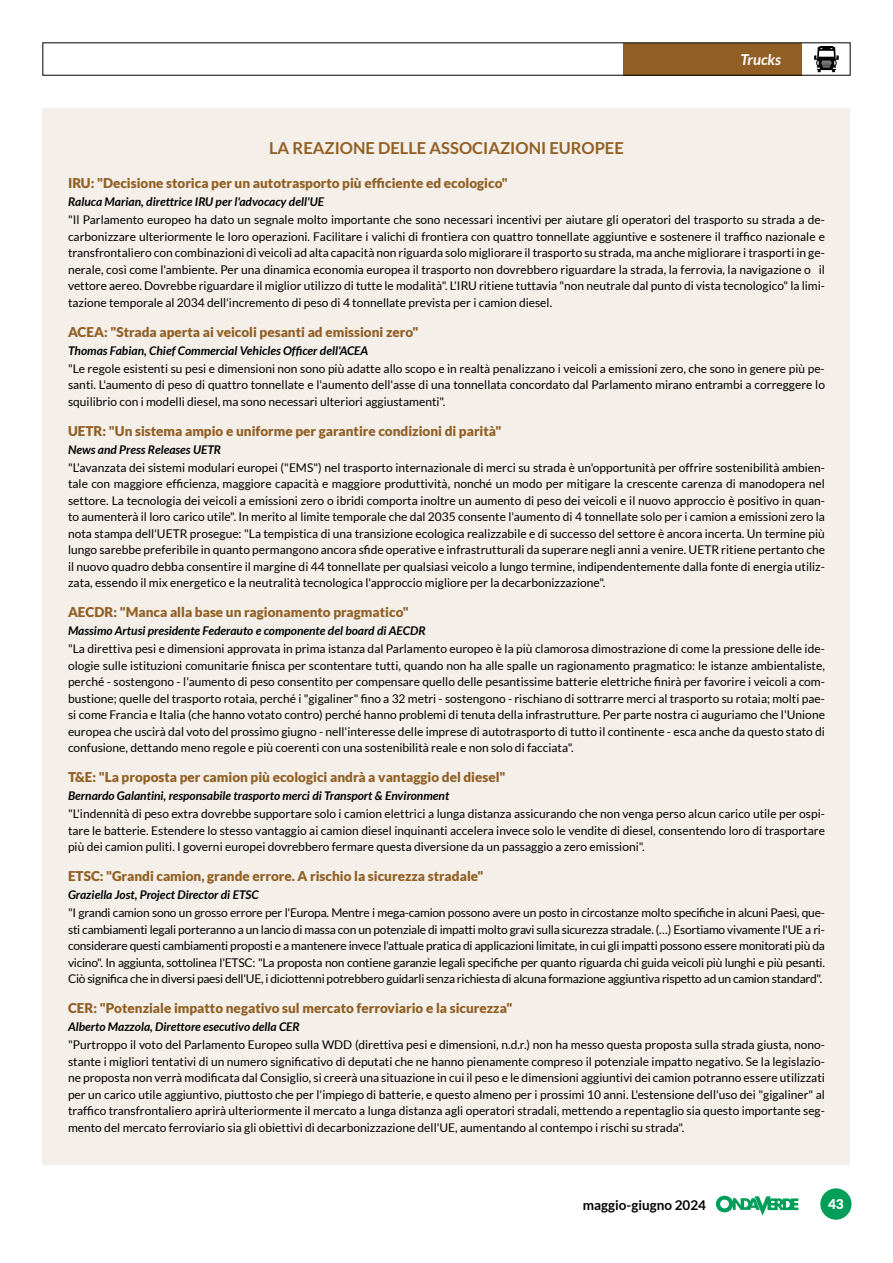
<style>
.page{position:relative;width:893px;height:1263px;background:#fff}
.page>*{position:absolute;margin:0;border:0;box-sizing:border-box;transform-origin:0 0}
.t1{font:700 16.5px "Lato";color:#915f23}
.t2{font:italic 700 15px "Lato";color:#fff}
.t3{font:900 13.5px "Lato";color:#915f23}
.t4{font:700 13.5px "Lato";color:#000}
.t5{font:900 13.5px "Lato";color:#fff}
.t6{font:12px/16.5px "Lato";color:#000;text-align:justify}
.t7{font:italic 700 12px "Lato";color:#000}
</style>
<div class="page">
<div style="left:623px;top:43px;width:178px;height:33px;background:#915f23"></div>
<svg style="left:814px;top:46px;width:25px;height:26px"></svg>
<div style="left:43px;top:109px;width:807px;height:1056px;background:#f4efe9"></div>
<svg style="left:716px;top:1196px;width:82px;height:19px"></svg>
<div style="left:820px;top:1188px;width:31px;height:32px;background:#009e59;border-radius:50%"></div>
<p class="t2" style="left:740px;top:51px;width:42px">Trucks</p>
<h1 class="t1" style="left:269px;top:138px;width:356px">LA REAZIONE DELLE ASSOCIAZIONI EUROPEE</h1>
<p class="t3" style="left:68px;top:175px;width:441px">IRU: "Decisione storica per un autotrasporto più efficiente ed ecologico"</p>
<p class="t7" style="left:68px;top:195px;width:257px">Raluca Marian, direttrice IRU per l'advocacy dell'UE</p>
<p class="t6" style="left:68px;top:211px;width:758px">"Il Parlamento europeo ha dato un segnale molto importante che sono necessari incentivi per aiutare gli operatori del trasporto su strada a de&shy;carbonizzare ulteriormente le loro operazioni. Facilitare i valichi di frontiera con quattro tonnellate aggiuntive e sostenere il traffico nazionale e transfrontaliero con combinazioni di veicoli ad alta capacità non riguarda solo migliorare il trasporto su strada, ma anche migliorare i trasporti in ge&shy;nerale, così come l'ambiente. Per una dinamica economia europea il trasporto non dovrebbero riguardare la strada, la ferrovia, la navigazione o il vettore aereo. Dovrebbe riguardare il miglior utilizzo di tutte le modalità". L'IRU ritiene tuttavia "non neutrale dal punto di vista tecnologico" la limi&shy;tazione temporale al 2034 dell'incremento di peso di 4 tonnellate prevista per i camion diesel.</p>
<p class="t3" style="left:68px;top:324px;width:352px">ACEA: "Strada aperta ai veicoli pesanti ad emissioni zero"</p>
<p class="t7" style="left:68px;top:343px;width:302px">Thomas Fabian, Chief Commercial Vehicles Officer dell'ACEA</p>
<p class="t6" style="left:68px;top:360px;width:758px">"Le regole esistenti su pesi e dimensioni non sono più adatte allo scopo e in realtà penalizzano i veicoli a emissioni zero, che sono in genere più pe&shy;santi. L'aumento di peso di quattro tonnellate e l'aumento dell'asse di una tonnellata concordato dal Parlamento mirano entrambi a correggere lo squilibrio con i modelli diesel, ma sono necessari ulteriori aggiustamenti".</p>
<p class="t3" style="left:68px;top:423px;width:435px">UETR: "Un sistema ampio e uniforme per garantire condizioni di parità"</p>
<p class="t7" style="left:68px;top:442px;width:155px">News and Press Releases UETR</p>
<p class="t6" style="left:68px;top:459px;width:758px">"L'avanzata dei sistemi modulari europei ("EMS") nel trasporto internazionale di merci su strada è un'opportunità per offrire sostenibilità ambien&shy;tale con maggiore efficienza, maggiore capacità e maggiore produttività, nonché un modo per mitigare la crescente carenza di manodopera nel settore. La tecnologia dei veicoli a emissioni zero o ibridi comporta inoltre un aumento di peso dei veicoli e il nuovo approccio è positivo in quan&shy;to aumenterà il loro carico utile". In merito al limite temporale che dal 2035 consente l'aumento di 4 tonnellate solo per i camion a emissioni zero la nota stampa dell'UETR prosegue: "La tempistica di una transizione ecologica realizzabile e di successo del settore è ancora incerta. Un termine più lungo sarebbe preferibile in quanto permangono ancora sfide operative e infrastrutturali da superare negli anni a venire. UETR ritiene pertanto che il nuovo quadro debba consentire il margine di 44 tonnellate per qualsiasi veicolo a lungo termine, indipendentemente dalla fonte di energia utiliz&shy;zata, essendo il mix energetico e la neutralità tecnologica l'approccio migliore per la decarbonizzazione".</p>
<p class="t3" style="left:68px;top:604px;width:342px">AECDR: "Manca alla base un ragionamento pragmatico"</p>
<p class="t7" style="left:68px;top:624px;width:359px">Massimo Artusi presidente Federauto e componente del board di AECDR</p>
<p class="t6" style="left:68px;top:640px;width:758px">"La direttiva pesi e dimensioni approvata in prima istanza dal Parlamento europeo è la più clamorosa dimostrazione di come la pressione delle ide&shy;ologie sulle istituzioni comunitarie finisca per scontentare tutti, quando non ha alle spalle un ragionamento pragmatico: le istanze ambientaliste, perché - sostengono - l'aumento di peso consentito per compensare quello delle pesantissime batterie elettriche finirà per favorire i veicoli a com&shy;bustione; quelle del trasporto rotaia, perché i "gigaliner" fino a 32 metri - sostengono - rischiano di sottrarre merci al trasporto su rotaia; molti pae&shy;si come Francia e Italia (che hanno votato contro) perché hanno problemi di tenuta della infrastrutture. Per parte nostra ci auguriamo che l'Unione europea che uscirà dal voto del prossimo giugno - nell'interesse delle imprese di autotrasporto di tutto il continente - esca anche da questo stato di confusione, dettando meno regole e più coerenti con una sostenibilità reale e non solo di facciata".</p>
<p class="t3" style="left:68px;top:769px;width:439px">T&amp;E: "La proposta per camion più ecologici andrà a vantaggio del diesel"</p>
<p class="t7" style="left:68px;top:789px;width:383px">Bernardo Galantini, responsabile trasporto merci di Transport &amp; Environment</p>
<p class="t6" style="left:68px;top:805px;width:758px">"L'indennità di peso extra dovrebbe supportare solo i camion elettrici a lunga distanza assicurando che non venga perso alcun carico utile per ospi&shy;tare le batterie. Estendere lo stesso vantaggio ai camion diesel inquinanti accelera invece solo le vendite di diesel, consentendo loro di trasportare più dei camion puliti. I governi europei dovrebbero fermare questa diversione da un passaggio a zero emissioni".</p>
<p class="t3" style="left:68px;top:868px;width:417px">ETSC: "Grandi camion, grande errore. A rischio la sicurezza stradale"</p>
<p class="t7" style="left:68px;top:888px;width:192px">Graziella Jost, Project Director di ETSC</p>
<p class="t6" style="left:68px;top:904px;width:758px">"I grandi camion sono un grosso errore per l'Europa. Mentre i mega-camion possono avere un posto in circostanze molto specifiche in alcuni Paesi, que&shy;sti cambiamenti legali porteranno a un lancio di massa con un potenziale di impatti molto gravi sulla sicurezza stradale. (…) Esortiamo vivamente l'UE a ri&shy;considerare questi cambiamenti proposti e a mantenere invece l'attuale pratica di applicazioni limitate, in cui gli impatti possono essere monitorati più da vicino". In aggiunta, sottolinea l'ETSC: "La proposta non contiene garanzie legali specifiche per quanto riguarda chi guida veicoli più lunghi e più pesanti.<br>Ciò significa che in diversi paesi dell'UE, i diciottenni potrebbero guidarli senza richiesta di alcuna formazione aggiuntiva rispetto ad un camion standard".</p>
<p class="t3" style="left:68px;top:1000px;width:446px">CER: "Potenziale impatto negativo sul mercato ferroviario e la sicurezza"</p>
<p class="t7" style="left:68px;top:1020px;width:233px">Alberto Mazzola, Direttore esecutivo della CER</p>
<p class="t6" style="left:68px;top:1036px;width:758px">"Purtroppo il voto del Parlamento Europeo sulla WDD (direttiva pesi e dimensioni, n.d.r.) non ha messo questa proposta sulla strada giusta, nono&shy;stante i migliori tentativi di un numero significativo di deputati che ne hanno pienamente compreso il potenziale impatto negativo. Se la legislazio&shy;ne proposta non verrà modificata dal Consiglio, si creerà una situazione in cui il peso e le dimensioni aggiuntivi dei camion potranno essere utilizzati per un carico utile aggiuntivo, piuttosto che per l'impiego di batterie, e questo almeno per i prossimi 10 anni. L'estensione dell'uso dei "gigaliner" al traffico transfrontaliero aprirà ulteriormente il mercato a lunga distanza agli operatori stradali, mettendo a repentaglio sia questo importante seg&shy;mento del mercato ferroviario sia gli obiettivi di decarbonizzazione dell'UE, aumentando al contempo i rischi su strada".</p>
<p class="t4" style="left:583px;top:1197px;width:125px">maggio-giugno 2024</p>
<p class="t5" style="left:828px;top:1196px;width:17px">43</p>
</div>
